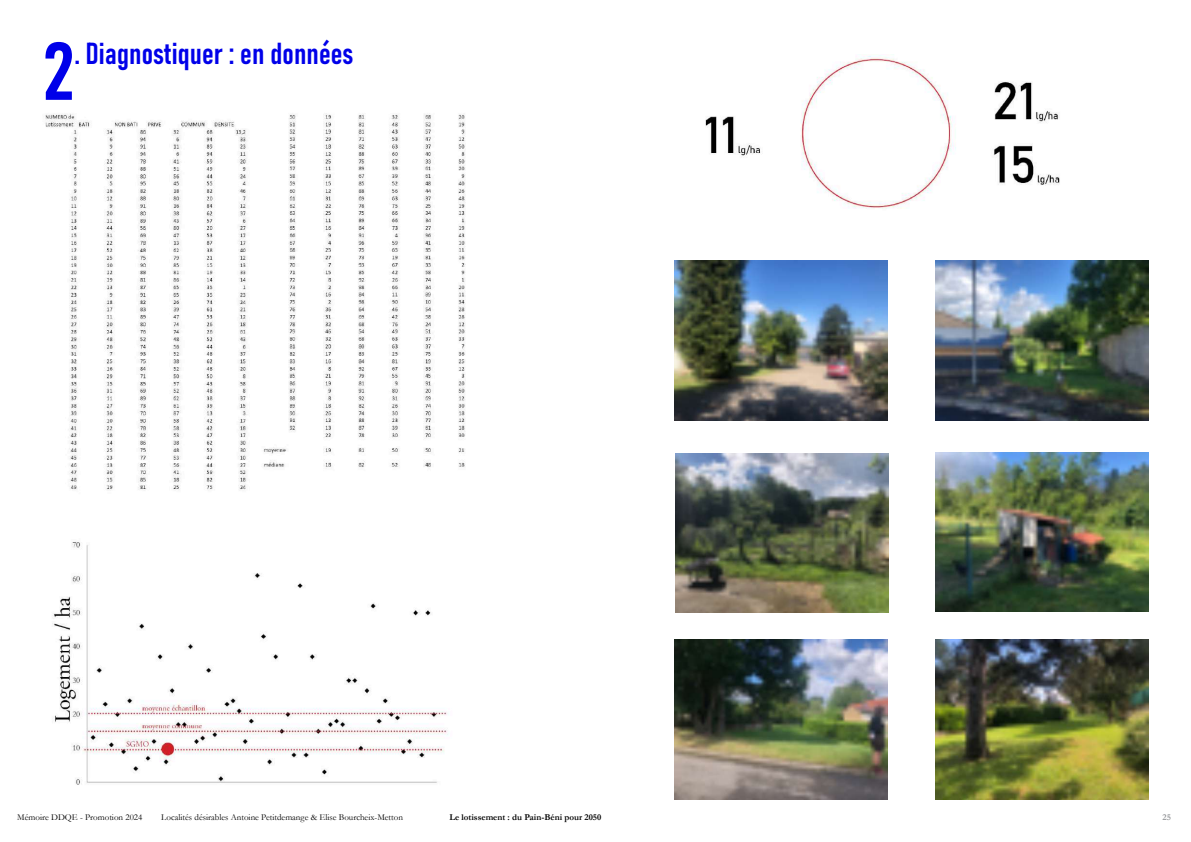
<style>
.page{position:relative;width:1191px;height:842px;background:#fff}
.page>*{position:absolute;margin:0;border:0;box-sizing:border-box;transform-origin:0 0}
.t1{font:600 condensed 80.7px "Bahnschrift";color:#0000e9}
.t2{font:600 condensed 30px "Bahnschrift";color:#0000e9}
.t3{font:9px "Garamond";color:#000}
.t4{font:700 9px "Garamond";color:#000}
.t5{font:700 9px "Garamond";color:#939598}
</style>
<div class="page">
<img style="left:705px;top:54px;width:355px;height:155px">
<img style="left:52px;top:542px;width:397px;height:243px">
<img style="left:45px;top:113px;width:421px;height:378px">
<img style="left:674px;top:261px;width:213px;height:159px">
<img style="left:935px;top:261px;width:213px;height:159px">
<img style="left:675px;top:453px;width:213px;height:159px">
<img style="left:935px;top:452px;width:213px;height:159px">
<img style="left:675px;top:640px;width:212px;height:159px">
<img style="left:935px;top:640px;width:213px;height:159px">
<h1 class="t1" style="left:43px;top:36px;width:34px">2</h1>
<h2 class="t2" style="left:75px;top:40px;width:280px">. Diagnostiquer : en données</h2>
<p class="t3" style="left:17px;top:814px;width:127px">Mémoire DDQE - Promotion 2024</p>
<p class="t3" style="left:161px;top:814px;width:243px">Localités désirables Antoine Petitdemange &amp; Elise Bourcheix-Metton</p>
<p class="t4" style="left:449px;top:814px;width:153px">Le lotissement : du Pain-Béni pour 2050</p>
<p class="t5" style="left:1162px;top:814px;width:10px">25</p>
</div>
